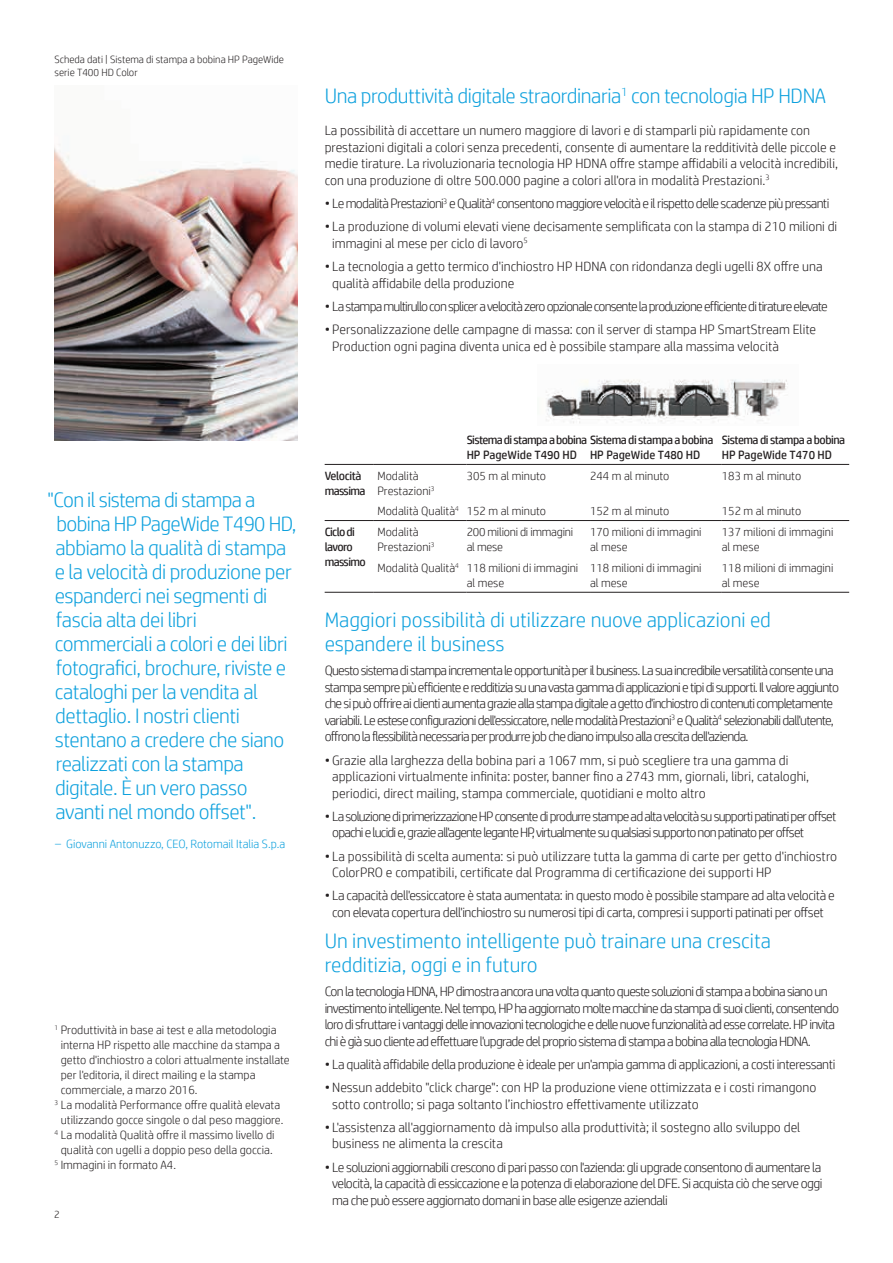
<style>
.page{position:relative;width:893px;height:1263px;background:#fff}
.page>*{position:absolute;margin:0;border:0;box-sizing:border-box;transform-origin:0 0}
.Quote_14_16{font:300 21px/24px "HP Simplified";letter-spacing:-.02em;color:#0ca0dd}
.Subhead_14_16_bold_b{font:300 21px/24px "HP Simplified";color:#0ca0dd}
.Subhead_14_16_bold_b-2{font:300 21px "HP Simplified";letter-spacing:-.02em;color:#0ca0dd}
.Body_before_bullet{font:300 13.5px/16.5px "HP Simplified";color:#231f20}
.Body_before_bullet-2{font:300 13.5px/16.5px "HP Simplified";letter-spacing:-.055em;color:#231f20}
.Body_before_bullet-3{font:300 13.5px/16.5px "HP Simplified";letter-spacing:-.03em;color:#231f20;text-align:center}
.Body_before_bullet-4{font:300 13.5px/16.5px "HP Simplified";letter-spacing:-.06em;color:#231f20}
.Body_before_bullet-5{font:300 13.5px "HP Simplified";letter-spacing:-.05em;color:#231f20}
.Footnotes{font:300 12px/15px "HP Simplified";color:#231f20;text-align:center}
.Table_text{font:300 12px/15px "HP Simplified";color:#231f20}
.Table_title{font:12px/15px "HP Simplified";letter-spacing:-.04em;color:#231f20}
.Quote_Attribution_8{font:300 12px "HP Simplified";color:#0ca0dd}
.Table_text-2{font:300 12px/15px "HP Simplified";letter-spacing:-.02em;color:#231f20}
.Table_title-2{font:12px "HP Simplified";color:#231f20}
.Title_descriptor{font:300 10.5px/13.5px "HP Simplified";color:#231f20}
.Page_number_left{font:300 10.5px "HP Simplified";color:#231f20}
</style>
<div class="page">
<hr style="left:325px;top:592px;width:48px;height:1px;background:#231f20">
<hr style="left:325px;top:464px;width:48px;height:1px;background:#231f20">
<hr style="left:373px;top:464px;width:94px;height:1px;background:#231f20">
<hr style="left:467px;top:464px;width:123px;height:1px;background:#231f20">
<hr style="left:590px;top:464px;width:132px;height:1px;background:#231f20">
<hr style="left:722px;top:464px;width:127px;height:1px;background:#231f20">
<hr style="left:325px;top:520px;width:48px;height:1px;background:#231f20">
<hr style="left:373px;top:520px;width:94px;height:1px;background:#231f20">
<hr style="left:467px;top:520px;width:123px;height:1px;background:#231f20">
<hr style="left:590px;top:520px;width:132px;height:1px;background:#231f20">
<hr style="left:722px;top:520px;width:127px;height:1px;background:#231f20">
<hr style="left:373px;top:592px;width:94px;height:1px;background:#231f20">
<hr style="left:467px;top:592px;width:123px;height:1px;background:#231f20">
<hr style="left:590px;top:592px;width:132px;height:1px;background:#231f20">
<hr style="left:722px;top:592px;width:127px;height:1px;background:#231f20">
<img style="left:546px;top:379px;width:242px;height:45px">
<img style="left:54px;top:144px;width:244px;height:297px">
<p class="Title_descriptor" style="left:54px;top:52px;width:231px">Scheda dati | Sistema di stampa a bobina HP PageWide serie T400 HD Color</p>
<p class="Subhead_14_16_bold_b-2" style="left:325px;top:82px;width:503px">Una produttività digitale straordinaria<sup>1</sup> con tecnologia HP HDNA</p>
<p class="Body_before_bullet" style="left:325px;top:122px;width:515px">La possibilità di accettare un numero maggiore di lavori e di stamparli più rapidamente con prestazioni digitali a colori senza precedenti, consente di aumentare la redditività delle piccole e medie tirature. La rivoluzionaria tecnologia HP HDNA offre stampe affidabili a velocità incredibili, con una produzione di oltre 500.000 pagine a colori all'ora in modalità Prestazioni.<sup>3</sup></p>
<p class="Body_before_bullet-5" style="left:325px;top:195px;width:506px">• Le modalità Prestazioni<sup>3</sup> e Qualità<sup>4</sup> consentono maggiore velocità e il rispetto delle scadenze più pressanti</p>
<p class="Body_before_bullet" style="left:332px;top:218px;width:507px;text-indent:-8px">• La produzione di volumi elevati viene decisamente semplificata con la stampa di 210 milioni di immagini al mese per ciclo di lavoro<sup>5</sup></p>
<p class="Body_before_bullet" style="left:332px;top:258px;width:492px;text-indent:-8px">• La tecnologia a getto termico d'inchiostro HP HDNA con ridondanza degli ugelli 8X offre una qualità affidabile della produzione</p>
<p class="Body_before_bullet-4" style="left:325px;top:297px;width:505px">• La stampa multirullo con splicer a velocità zero opzionale consente la produzione efficiente di tirature elevate</p>
<p class="Body_before_bullet" style="left:332px;top:321px;width:485px;text-indent:-8px">• Personalizzazione delle campagne di massa: con il server di stampa HP SmartStream Elite<br>Production ogni pagina diventa unica ed è possibile stampare alla massima velocità</p>
<p class="Quote_14_16" style="left:55px;top:487px;width:243px;text-indent:-7px">"Con il sistema di stampa a bobina HP PageWide T490 HD, abbiamo la qualità di stampa e la velocità di produzione per espanderci nei segmenti di fascia alta dei libri commerciali a colori e dei libri fotografici, brochure, riviste e cataloghi per la vendita al dettaglio. I nostri clienti stentano a credere che siano realizzati con la stampa digitale. È un vero passo avanti nel mondo offset".</p>
<p class="Quote_Attribution_8" style="left:55px;top:836px;width:232px">– Giovanni Antonuzzo, CEO, Rotomail Italia S.p.a</p>
<p class="Footnotes" style="left:61px;top:1022px;width:230px;text-align:left;text-indent:-6px"><sup>1</sup> Produttività in base ai test e alla metodologia interna HP rispetto alle macchine da stampa a getto d'inchiostro a colori attualmente installate per l'editoria, il direct mailing e la stampa commerciale, a marzo 2016.</p>
<p class="Footnotes" style="left:55px;top:1097px;width:231px"><sup>3</sup> La modalità Performance offre qualità elevata utilizzando gocce singole o dal peso maggiore.</p>
<p class="Footnotes" style="left:55px;top:1127px;width:221px"><sup>4</sup> La modalità Qualità offre il massimo livello di qualità con ugelli a doppio peso della goccia.</p>
<p class="Footnotes" style="left:55px;top:1157px;width:123px"><sup>5</sup> Immagini in formato A4.</p>
<p class="Page_number_left" style="left:54px;top:1207px;width:7px">2</p>
<p class="Table_title" style="left:467px;top:432px;width:248px">Sistema di stampa a bobina Sistema di stampa a bobina<br>HP PageWide T490 HD</p>
<p class="Table_title-2" style="left:590px;top:447px;width:112px">HP PageWide T480 HD</p>
<p class="Table_title" style="left:722px;top:432px;width:125px">Sistema di stampa a bobina<br>HP PageWide T470 HD</p>
<p class="Table_title" style="left:325px;top:468px;width:42px">Velocità massima</p>
<p class="Table_text" style="left:377px;top:468px;width:59px">Modalità<br>Prestazioni<sup>3</sup></p>
<p class="Table_text" style="left:467px;top:468px;width:81px">305 m al minuto</p>
<p class="Table_text" style="left:590px;top:468px;width:81px">244 m al minuto</p>
<p class="Table_text" style="left:722px;top:468px;width:81px">183 m al minuto</p>
<p class="Table_text" style="left:377px;top:503px;width:83px">Modalità Qualità<sup>4</sup></p>
<p class="Table_text" style="left:467px;top:503px;width:81px">152 m al minuto</p>
<p class="Table_text" style="left:590px;top:503px;width:81px">152 m al minuto</p>
<p class="Table_text" style="left:722px;top:503px;width:81px">152 m al minuto</p>
<p class="Table_title" style="left:325px;top:524px;width:43px">Ciclo di lavoro massimo</p>
<p class="Table_text" style="left:377px;top:524px;width:59px">Modalità<br>Prestazioni<sup>3</sup></p>
<p class="Table_text-2" style="left:467px;top:524px;width:108px">200 milioni di immagini al mese</p>
<p class="Table_text" style="left:590px;top:524px;width:113px">170 milioni di immagini al mese</p>
<p class="Table_text" style="left:722px;top:524px;width:113px">137 milioni di immagini al mese</p>
<p class="Table_text" style="left:377px;top:560px;width:83px">Modalità Qualità<sup>4</sup></p>
<p class="Table_text" style="left:467px;top:560px;width:113px">118 milioni di immagini al mese</p>
<p class="Table_text" style="left:590px;top:560px;width:113px">118 milioni di immagini al mese</p>
<p class="Table_text" style="left:722px;top:560px;width:113px">118 milioni di immagini al mese</p>
<p class="Subhead_14_16_bold_b" style="left:325px;top:607px;width:448px">Maggiori possibilità di utilizzare nuove applicazioni ed espandere il business</p>
<p class="Body_before_bullet-2" style="left:325px;top:662px;width:516px">Questo sistema di stampa incrementa le opportunità per il business. La sua incredibile versatilità consente una stampa sempre più efficiente e redditizia su una vasta gamma di applicazioni e tipi di supporti. Il valore aggiunto che si può offrire ai clienti aumenta grazie alla stampa digitale a getto d'inchiostro di contenuti completamente variabili. Le estese configurazioni dell'essiccatore, nelle modalità Prestazioni<sup>3</sup> e Qualità<sup>4</sup> selezionabili dall'utente, offrono la flessibilità necessaria per produrre job che diano impulso alla crescita dell'azienda.</p>
<p class="Body_before_bullet" style="left:332px;top:751px;width:479px;text-indent:-8px">• Grazie alla larghezza della bobina pari a 1067 mm, si può scegliere tra una gamma di applicazioni virtualmente infinita: poster, banner fino a 2743 mm, giornali, libri, cataloghi, periodici, direct mailing, stampa commerciale, quotidiani e molto altro</p>
<p class="Body_before_bullet-4" style="left:332px;top:807px;width:506px;text-indent:-8px">• La soluzione di primerizzazione HP consente di produrre stampe ad alta velocità su supporti patinati per offset opachi e lucidi e, grazie all'agente legante HP, virtualmente su qualsiasi supporto non patinato per offset</p>
<p class="Body_before_bullet" style="left:332px;top:847px;width:506px;text-indent:-8px">• La possibilità di scelta aumenta: si può utilizzare tutta la gamma di carte per getto d'inchiostro<br>ColorPRO e compatibili, certificate dal Programma di certificazione dei supporti HP</p>
<p class="Body_before_bullet-3" style="left:325px;top:887px;width:512px">• La capacità dell'essiccatore è stata aumentata: in questo modo è possibile stampare ad alta velocità e con elevata copertura dell'inchiostro su numerosi tipi di carta, compresi i supporti patinati per offset</p>
<p class="Subhead_14_16_bold_b" style="left:325px;top:928px;width:448px">Un investimento intelligente può trainare una crescita redditizia, oggi e in futuro</p>
<p class="Body_before_bullet-2" style="left:325px;top:983px;width:516px">Con la tecnologia HDNA, HP dimostra ancora una volta quanto queste soluzioni di stampa a bobina siano un investimento intelligente. Nel tempo, HP ha aggiornato molte macchine da stampa di suoi clienti, consentendo loro di sfruttare i vantaggi delle innovazioni tecnologiche e delle nuove funzionalità ad esse correlate. HP invita chi è già suo cliente ad effettuare l'upgrade del proprio sistema di stampa a bobina alla tecnologia HDNA.</p>
<p class="Body_before_bullet-3" style="left:325px;top:1055px;width:512px">• La qualità affidabile della produzione è ideale per un'ampia gamma di applicazioni, a costi interessanti</p>
<p class="Body_before_bullet" style="left:332px;top:1079px;width:486px;text-indent:-8px">• Nessun addebito "click charge": con HP la produzione viene ottimizzata e i costi rimangono sotto controllo; si paga soltanto l’inchiostro effettivamente utilizzato</p>
<p class="Body_before_bullet" style="left:332px;top:1118px;width:470px;text-indent:-8px">• L'assistenza all'aggiornamento dà impulso alla produttività; il sostegno allo sviluppo del business ne alimenta la crescita</p>
<p class="Body_before_bullet-3" style="left:332px;top:1158px;width:492px;text-align:justify;text-indent:-8px">• Le soluzioni aggiornabili crescono di pari passo con l'azienda: gli upgrade consentono di aumentare la velocità, la capacità di essiccazione e la potenza di elaborazione del DFE. Si acquista ciò che serve oggi ma che può essere aggiornato domani in base alle esigenze aziendali</p>
</div>
